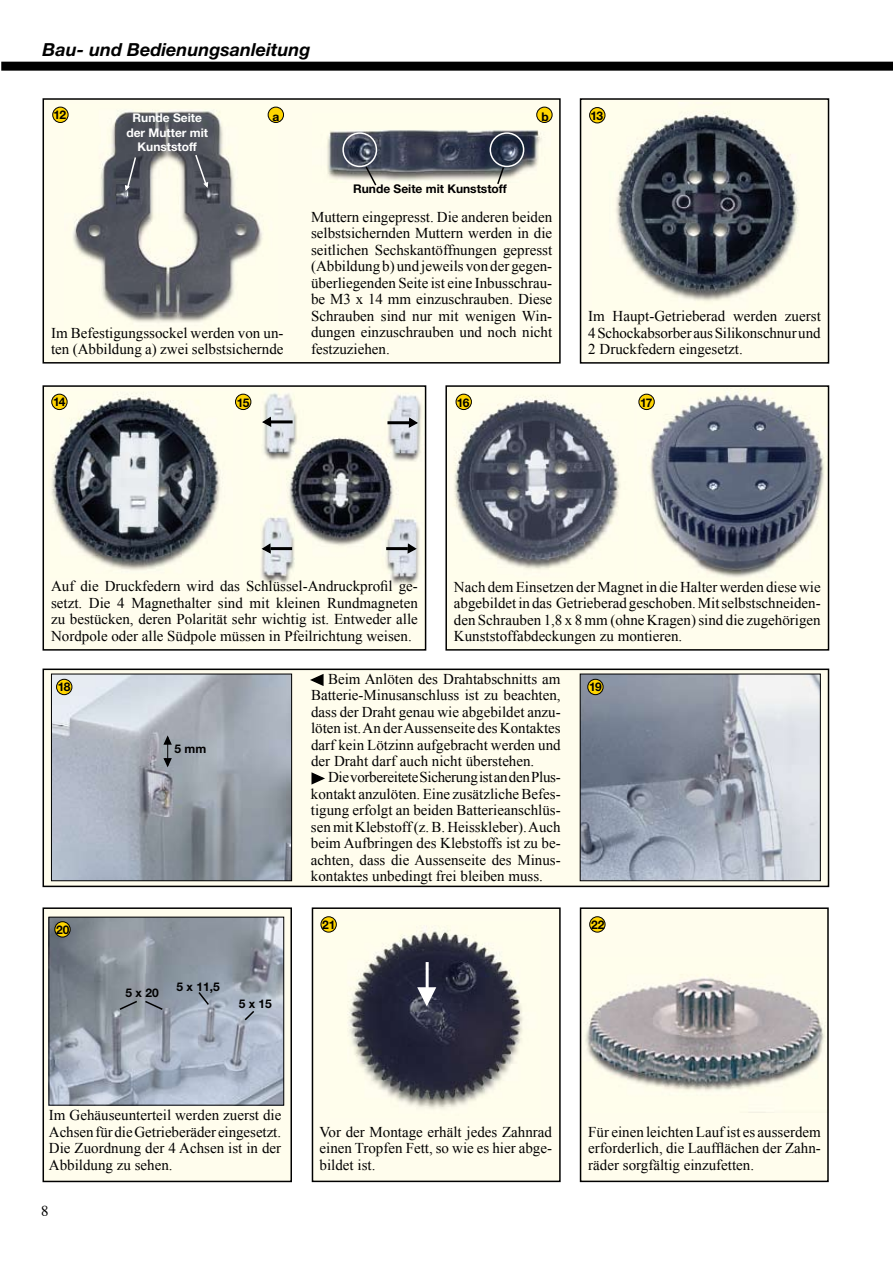
<style>
.page{position:relative;width:893px;height:1263px;background:#fff}
.page>*{position:absolute;margin:0;border:0;box-sizing:border-box;transform-origin:0 0}
.t1{font:italic 700 18px "Helvetica Neue";color:#000}
.t2{font:15px/16.5px "Times New Roman";color:#000;text-align:justify}
.t3{font:15px "Times";color:#000}
.t4{font:700 12px "Helvetica Neue";color:#000}
.t5{font:700 12px/14.4px "Helvetica Neue";color:#fff;text-align:center}
</style>
<div class="page">
<div style="left:43px;top:908px;width:248px;height:273px;background:#fffded"></div>
<div style="left:43px;top:907px;width:249px;height:275px;border:2px solid #000"></div>
<img style="left:51px;top:919px;width:231px;height:184px">
<div style="left:49px;top:917px;width:235px;height:188px;border:1px solid #000"></div>
<div style="left:580px;top:908px;width:248px;height:273px;background:#fffded"></div>
<img style="left:585px;top:977px;width:240px;height:114px">
<div style="left:580px;top:907px;width:249px;height:275px;border:2px solid #000"></div>
<div style="left:312px;top:908px;width:248px;height:273px;background:#fffded"></div>
<div style="left:312px;top:907px;width:249px;height:275px;border:2px solid #000"></div>
<img style="left:330px;top:927px;width:193px;height:182px">
<svg style="left:416px;top:986px;width:21px;height:21px"></svg>
<hr style="left:426px;top:962px;width:3px;height:31px;background:#fff">
<div style="left:43px;top:669px;width:785px;height:217px;background:#fffded"></div>
<div style="left:43px;top:668px;width:786px;height:219px;border:2px solid #000"></div>
<div style="left:446px;top:386px;width:382px;height:264px;background:#fffded"></div>
<img style="left:640px;top:393px;width:184px;height:184px">
<div style="left:445px;top:385px;width:384px;height:266px;border:2px solid #000"></div>
<img style="left:454px;top:393px;width:166px;height:176px">
<div style="left:43px;top:386px;width:383px;height:264px;background:#fffded"></div>
<img style="left:243px;top:393px;width:179px;height:192px">
<div style="left:43px;top:385px;width:383px;height:266px;border:2px solid #000"></div>
<img style="left:52px;top:393px;width:168px;height:177px">
<div style="left:43px;top:99px;width:517px;height:264px;background:#fffded"></div>
<div style="left:43px;top:98px;width:518px;height:266px;border:2px solid #000"></div>
<img style="left:65px;top:106px;width:213px;height:216px">
<img style="left:327px;top:119px;width:224px;height:62px">
<div style="left:580px;top:99px;width:248px;height:264px;background:#fffded"></div>
<div style="left:580px;top:98px;width:249px;height:266px;border:2px solid #000"></div>
<div style="left:52px;top:394px;width:15px;height:16px;background:#ffd500;border-radius:50%"></div>
<div style="left:51px;top:394px;width:17px;height:16px;border:1px solid #000;border-radius:50%"></div>
<div style="left:236px;top:394px;width:15px;height:16px;background:#ffd500;border-radius:50%"></div>
<div style="left:235px;top:394px;width:16px;height:16px;border:1px solid #000;border-radius:50%"></div>
<div style="left:456px;top:394px;width:15px;height:16px;background:#ffd500;border-radius:50%"></div>
<div style="left:456px;top:394px;width:16px;height:16px;border:1px solid #000;border-radius:50%"></div>
<div style="left:639px;top:394px;width:15px;height:16px;background:#ffd500;border-radius:50%"></div>
<div style="left:638px;top:394px;width:17px;height:16px;border:1px solid #000;border-radius:50%"></div>
<div style="left:53px;top:107px;width:15px;height:15px;background:#ffd500;border-radius:50%"></div>
<div style="left:52px;top:107px;width:16px;height:16px;border:1px solid #000;border-radius:50%"></div>
<div style="left:268px;top:107px;width:16px;height:15px;background:#ffd500;border-radius:50%"></div>
<div style="left:268px;top:107px;width:16px;height:16px;border:1px solid #000;border-radius:50%"></div>
<div style="left:537px;top:107px;width:15px;height:15px;background:#ffd500;border-radius:50%"></div>
<div style="left:536px;top:107px;width:16px;height:16px;border:1px solid #000;border-radius:50%"></div>
<svg style="left:310px;top:674px;width:14px;height:12px"></svg>
<svg style="left:311px;top:772px;width:14px;height:13px"></svg>
<div style="left:342px;top:132px;width:35px;height:35px;border:2px solid #fff;border-radius:50%"></div>
<div style="left:490px;top:132px;width:34px;height:35px;border:2px solid #fff;border-radius:50%"></div>
<svg style="left:364px;top:165px;width:14px;height:21px"></svg>
<svg style="left:496px;top:166px;width:9px;height:18px"></svg>
<hr style="left:271px;top:420px;width:22px;height:3px;background:#000">
<svg style="left:261px;top:416px;width:11px;height:12px"></svg>
<hr style="left:387px;top:421px;width:22px;height:3px;background:#000">
<svg style="left:408px;top:417px;width:11px;height:12px"></svg>
<hr style="left:386px;top:547px;width:22px;height:3px;background:#000">
<svg style="left:407px;top:543px;width:11px;height:12px"></svg>
<svg style="left:124px;top:156px;width:13px;height:35px"></svg>
<svg style="left:194px;top:153px;width:15px;height:35px"></svg>
<img style="left:592px;top:107px;width:207px;height:194px">
<div style="left:590px;top:108px;width:15px;height:15px;background:#ffd500;border-radius:50%"></div>
<div style="left:589px;top:107px;width:16px;height:16px;border:1px solid #000;border-radius:50%"></div>
<hr style="left:270px;top:547px;width:22px;height:3px;background:#000">
<svg style="left:260px;top:543px;width:12px;height:12px"></svg>
<img style="left:582px;top:676px;width:237px;height:203px">
<div style="left:580px;top:674px;width:241px;height:207px;border:1px solid #000"></div>
<img style="left:53px;top:676px;width:237px;height:203px">
<div style="left:51px;top:674px;width:241px;height:207px;border:1px solid #000"></div>
<svg style="left:162px;top:735px;width:11px;height:32px"></svg>
<div style="left:1px;top:62px;width:892px;height:9px;background:#000"></div>
<div style="left:321px;top:917px;width:15px;height:15px;background:#ffd500;border-radius:50%"></div>
<div style="left:321px;top:916px;width:16px;height:16px;border:1px solid #000;border-radius:50%"></div>
<div style="left:590px;top:917px;width:15px;height:15px;background:#ffd500;border-radius:50%"></div>
<div style="left:589px;top:916px;width:16px;height:16px;border:1px solid #000;border-radius:50%"></div>
<div style="left:57px;top:679px;width:15px;height:16px;background:#ffd500;border-radius:50%"></div>
<div style="left:56px;top:679px;width:16px;height:16px;border:1px solid #000;border-radius:50%"></div>
<div style="left:55px;top:922px;width:15px;height:15px;background:#ffd500;border-radius:50%"></div>
<div style="left:54px;top:921px;width:17px;height:16px;border:1px solid #000;border-radius:50%"></div>
<div style="left:588px;top:679px;width:15px;height:16px;background:#ffd500;border-radius:50%"></div>
<div style="left:587px;top:679px;width:16px;height:16px;border:1px solid #000;border-radius:50%"></div>
<svg style="left:118px;top:999px;width:46px;height:12px"></svg>
<svg style="left:197px;top:990px;width:13px;height:16px"></svg>
<svg style="left:243px;top:1009px;width:13px;height:13px"></svg>
<p class="t1" style="left:43px;top:39px;width:269px">Bau- und Bedienungsanleitung</p>
<p class="t4" style="left:54px;top:108px;width:14px">12</p>
<p class="t5" style="left:126px;top:110px;width:83px">Runde Seite der Mutter mit<br>Kunststoff</p>
<p class="t4" style="left:273px;top:109px;width:8px">a</p>
<p class="t4" style="left:541px;top:109px;width:9px">b</p>
<p class="t4" style="left:353px;top:182px;width:155px">Runde Seite mit Kunststoff</p>
<p class="t2" style="left:51px;top:324px;width:234px">Im Befestigungssockel werden von un&shy;ten (Abbildung a) zwei selbstsichernde</p>
<p class="t2" style="left:311px;top:208px;width:243px">Muttern eingepresst. Die anderen beiden selbstsichernden Muttern werden in die seitlichen Sechskantöffnungen gepresst (Abbildung b) und jeweils von der gegen&shy;überliegenden Seite ist eine Inbusschrau&shy;be M3 x 14 mm einzuschrauben. Diese Schrauben sind nur mit wenigen Win&shy;dungen einzuschrauben und noch nicht festzuziehen.</p>
<p class="t4" style="left:590px;top:108px;width:14px">13</p>
<p class="t2" style="left:588px;top:308px;width:234px">Im Haupt-Getrieberad werden zuerst 4 Schockabsorber aus Silikonschnur und 2 Druckfedern eingesetzt.</p>
<p class="t4" style="left:53px;top:395px;width:14px">14</p>
<p class="t4" style="left:237px;top:395px;width:14px">15</p>
<p class="t4" style="left:457px;top:395px;width:14px">16</p>
<p class="t4" style="left:640px;top:395px;width:14px">17</p>
<p class="t2" style="left:51px;top:578px;width:368px">Auf die Druckfedern wird das Schlüssel-Andruckprofil ge&shy;setzt. Die 4 Magnethalter sind mit kleinen Rundmagneten zu bestücken, deren Polarität sehr wichtig ist. Entweder alle Nordpole oder alle Südpole müssen in Pfeilrichtung weisen.</p>
<p class="t2" style="left:454px;top:578px;width:368px">Nach dem Einsetzen der Magnet in die Halter werden diese wie abgebildet in das Getrieberad geschoben. Mit selbstschneiden&shy;den Schrauben 1,8 x 8 mm (ohne Kragen) sind die zugehörigen Kunststoffabdeckungen zu montieren.</p>
<p class="t4" style="left:58px;top:680px;width:14px">18</p>
<p class="t4" style="left:56px;top:922px;width:15px">20</p>
<p class="t4" style="left:175px;top:741px;width:33px">5 mm</p>
<p class="t4" style="left:126px;top:986px;width:35px">5 x 20</p>
<p class="t4" style="left:177px;top:979px;width:45px">5 x 11,5</p>
<p class="t4" style="left:196px;top:986px;width:35px">5 x 15</p>
<p class="t4" style="left:239px;top:996px;width:35px">5 x 15</p>
<p class="t2" style="left:311px;top:670px;width:251px;text-indent:17px">Beim Anlöten des Drahtabschnitts am Batterie-Minusanschluss ist zu beachten, dass der Draht genau wie abgebildet anzu&shy;löten ist. An der Aussenseite des Kontaktes darf kein Lötzinn aufgebracht werden und der Draht darf auch nicht überstehen.</p>
<p class="t2" style="left:311px;top:768px;width:251px;text-indent:17px">Die vorbereitete Sicherung ist an den Plus&shy;kontakt anzulöten. Eine zusätzliche Befes&shy;tigung erfolgt an beiden Batterieanschlüs&shy;sen mit Klebstoff (z. B. Heisskleber). Auch beim Aufbringen des Klebstoffs ist zu be&shy;achten, dass die Aussenseite des Minus&shy;kontaktes unbedingt frei bleiben muss.</p>
<p class="t4" style="left:589px;top:680px;width:14px">19</p>
<p class="t4" style="left:322px;top:917px;width:15px">21</p>
<p class="t4" style="left:591px;top:917px;width:15px">22</p>
<p class="t2" style="left:49px;top:1107px;width:234px">Im Gehäuseunterteil werden zuerst die Achsen für die Getrieberäder eingesetzt.<br>Die Zuordnung der 4 Achsen ist in der Abbildung zu sehen.</p>
<p class="t3" style="left:41px;top:1196px;width:9px">8</p>
<p class="t2" style="left:320px;top:1123px;width:234px">Vor der Montage erhält jedes Zahnrad einen Tropfen Fett, so wie es hier abge&shy;bildet ist.</p>
<p class="t2" style="left:588px;top:1123px;width:234px">Für einen leichten Lauf ist es ausserdem erforderlich, die Laufflächen der Zahn&shy;räder sorgfältig einzufetten.</p>
</div>
